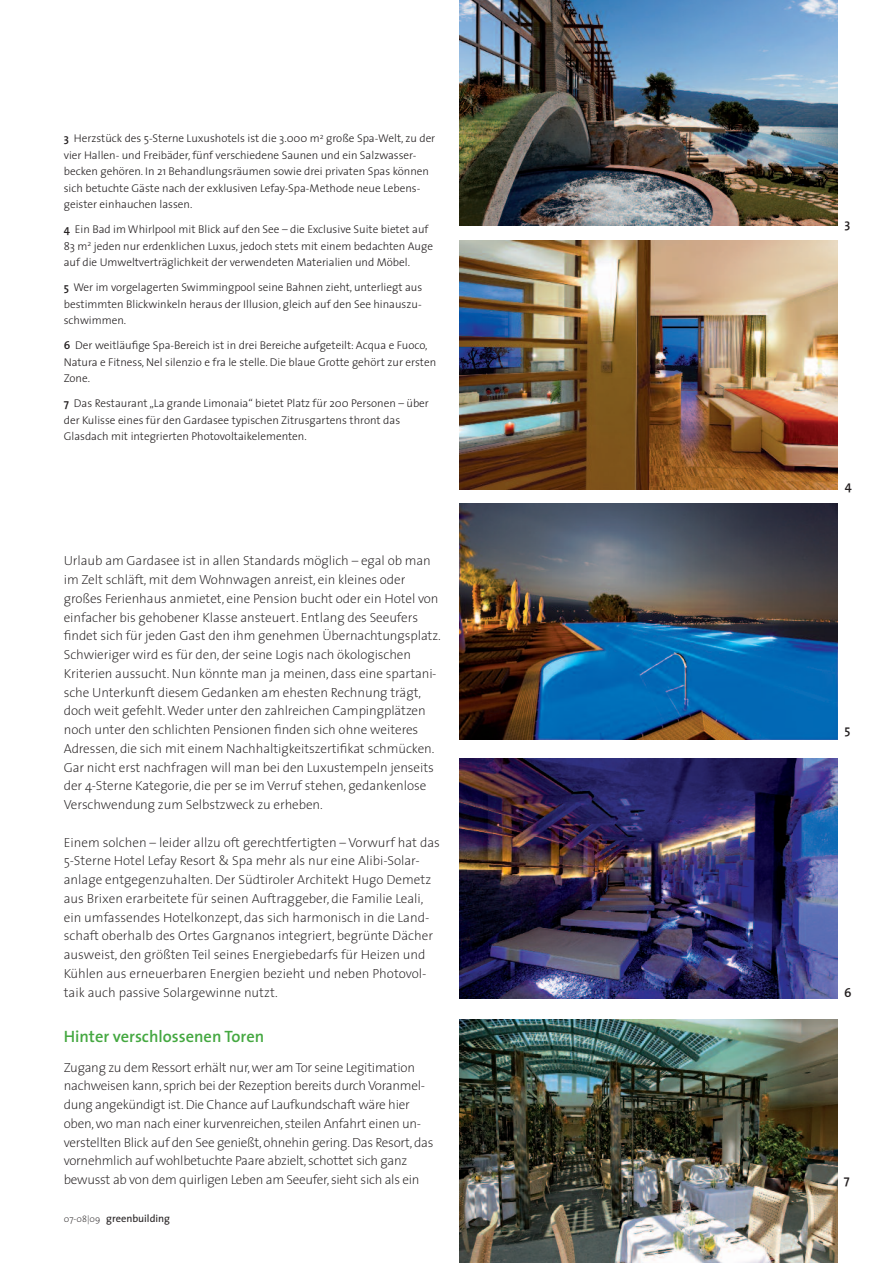
<style>
.page{position:relative;width:893px;height:1263px;background:#fff}
.page>*{position:absolute;margin:0;border:0;box-sizing:border-box;transform-origin:0 0}
.t1{font:600 16.5px "The Sans";color:#45a841}
.t2{font:200 13.2px/18.8px "The Sans";letter-spacing:-.005em;color:#231f20}
.t3{font:600 12.75px "The Sans";color:#231f20}
.t4{font:300 11.25px/16.5px "The Sans";color:#231f20}
.t5{font:10.5px "The Sans";color:#231f20}
.s1{font-weight:600}
.s2{font-weight:200;font-size:9px}
</style>
<div class="page">
<img style="left:459px;top:0;width:379px;height:226px">
<img style="left:459px;top:240px;width:379px;height:249px">
<img style="left:459px;top:504px;width:379px;height:236px">
<img style="left:459px;top:759px;width:379px;height:240px">
<img style="left:459px;top:1019px;width:379px;height:244px">
<p class="t4" style="left:64px;top:131px;width:373px"><span class="s1">3</span> Herzstück des 5-Sterne Luxushotels ist die 3.000 m<sup>2</sup> große Spa-Welt, zu der vier Hallen- und Freibäder, fünf verschiedene Saunen und ein Salzwasser&shy;becken gehören. In 21 Behandlungsräumen sowie drei privaten Spas können sich betuchte Gäste nach der exklusiven Lefay-Spa-Methode neue Lebens&shy;geister einhauchen lassen.</p>
<p class="t4" style="left:64px;top:222px;width:371px"><span class="s1">4</span> Ein Bad im Whirlpool mit Blick auf den See – die Exclusive Suite bietet auf<br>83 m<sup>2</sup> jeden nur erdenklichen Luxus, jedoch stets mit einem bedachten Auge auf die Umweltverträglichkeit der verwendeten Materialien und Möbel.</p>
<p class="t4" style="left:64px;top:280px;width:360px;text-align:justify"><span class="s1">5</span> Wer im vorgelagerten Swimmingpool seine Bahnen zieht, unterliegt aus bestimmten Blickwinkeln heraus der Illusion, gleich auf den See hinauszu&shy;schwimmen.</p>
<p class="t4" style="left:64px;top:338px;width:374px"><span class="s1">6</span> Der weitläufige Spa-Bereich ist in drei Bereiche aufgeteilt: Acqua e Fuoco,<br>Natura e Fitness, Nel silenzio e fra le stelle. Die blaue Grotte gehört zur ersten<br>Zone.</p>
<p class="t4" style="left:64px;top:396px;width:367px"><span class="s1">7</span> Das Restaurant „La grande Limonaia“ bietet Platz für 200 Personen – über der Kulisse eines für den Gardasee typischen Zitrusgartens thront das<br>Glasdach mit integrierten Photovoltaikelementen.</p>
<p class="t2" style="left:64px;top:552px;width:378px">Urlaub am Gardasee ist in allen Standards möglich – egal ob man im Zelt schläft, mit dem Wohnwagen anreist, ein kleines oder großes Ferienhaus anmietet, eine Pension bucht oder ein Hotel von einfacher bis gehobener Klasse ansteuert. Entlang des Seeufers findet sich für jeden Gast den ihm genehmen Übernachtungsplatz.<br>Schwieriger wird es für den, der seine Logis nach ökologischen Kriterien aussucht. Nun könnte man ja meinen, dass eine spartani&shy;sche Unterkunft diesem Gedanken am ehesten Rechnung trägt, doch weit gefehlt.Weder unter den zahlreichen Campingplätzen noch unter den schlichten Pensionen finden sich ohne weiteres Adressen, die sich mit einem Nachhaltigkeitszertifikat schmücken.<br>Gar nicht erst nachfragen will man bei den Luxustempeln jenseits der 4-Sterne Kategorie, die per se im Verruf stehen, gedankenlose Verschwendung zum Selbstzweck zu erheben.</p>
<p class="t2" style="left:64px;top:833px;width:378px">Einem solchen – leider allzu oft gerechtfertigten – Vorwurf hat das 5-Sterne Hotel Lefay Resort &amp; Spa mehr als nur eine Alibi-Solar&shy;anlage entgegenzuhalten. Der Südtiroler Architekt Hugo Demetz aus Brixen erarbeitete für seinen Auftraggeber, die Familie Leali, ein umfassendes Hotelkonzept, das sich harmonisch in die Land&shy;schaft oberhalb des Ortes Gargnanos integriert, begrünte Dächer ausweist, den größten Teil seines Energiebedarfs für Heizen und Kühlen aus erneuerbaren Energien bezieht und neben Photovol&shy;taik auch passive Solargewinne nutzt.</p>
<p class="t1" style="left:64px;top:1029px;width:202px">Hinter verschlossenen Toren</p>
<p class="t2" style="left:64px;top:1058px;width:371px">Zugang zu dem Ressort erhält nur,wer am Tor seine Legitimation nachweisen kann, sprich bei der Rezeption bereits durch Voranmel&shy;dung angekündigt ist. Die Chance auf Laufkundschaft wäre hier oben,wo man nach einer kurvenreichen, steilen Anfahrt einen un&shy;verstellten Blick auf den See genießt, ohnehin gering. Das Resort, das vornehmlich auf wohlbetuchte Paare abzielt, schottet sich ganz bewusst ab von dem quirligen Leben am Seeufer, sieht sich als ein</p>
<p class="t5" style="left:64px;top:1214px;width:108px"><span class="s2">07-08|09</span> greenbuilding</p>
<p class="t3" style="left:845px;top:218px;width:7px">3</p>
<p class="t3" style="left:845px;top:480px;width:8px">4</p>
<p class="t3" style="left:844px;top:724px;width:7px">5</p>
<p class="t3" style="left:844px;top:987px;width:9px">6</p>
<p class="t3" style="left:844px;top:1174px;width:7px">7</p>
</div>
